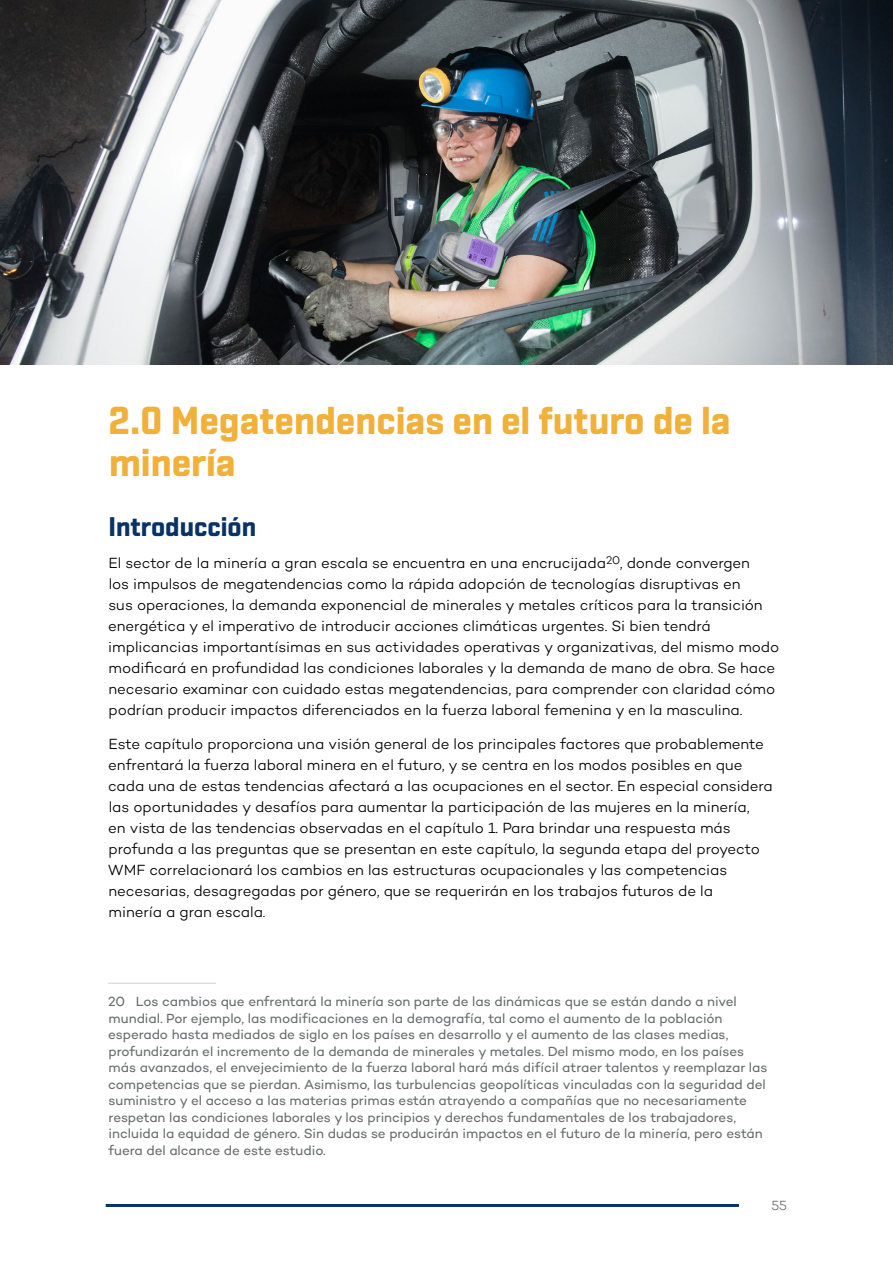
<style>
.page{position:relative;width:893px;height:1263px;background:#fff}
.page>*{position:absolute;margin:0;border:0;box-sizing:border-box;transform-origin:0 0}
.H1_-_chapter_start{font:700 39px/42px "Shentox";color:#f1b039}
.t1{font:700 27px "Shentox";color:#093266}
.t2{font:300 15px/21px "Campton";letter-spacing:-.005em;color:#000}
.Footnotes{font:13.5px/16.5px "Campton";letter-spacing:-.005em;color:#696c6d}
.t3{font:300 13.5px "Campton";color:#696c6d}
</style>
<div class="page">
<hr style="left:106px;top:1204px;width:633px;height:3px;background:#093266">
<hr style="left:108px;top:983px;width:108px;height:1px;background:#cfd1d0">
<img style="left:0;top:0;width:893px;height:365px">
<p class="H1_-_chapter_start" style="left:108px;top:400px;width:624px">2.0 Megatendencias en el futuro de la minería</p>
<h2 class="t1" style="left:108px;top:511px;width:149px">Introducción</h2>
<p class="t2" style="left:108px;top:552px;width:673px">El sector de la minería a gran escala se encuentra en una encrucijada<sup>20</sup>, donde convergen<br>los impulsos de megatendencias como la rápida adopción de tecnologías disruptivas en<br>sus operaciones, la demanda exponencial de minerales y metales críticos para la transición energética y el imperativo de introducir acciones climáticas urgentes. Si bien tendrá implicancias importantísimas en sus actividades operativas y organizativas, del mismo modo modificará en profundidad las condiciones laborales y la demanda de mano de obra. Se hace necesario examinar con cuidado estas megatendencias, para comprender con claridad cómo podrían producir impactos diferenciados en la fuerza laboral femenina y en la masculina.</p>
<p class="t2" style="left:108px;top:733px;width:667px">Este capítulo proporciona una visión general de los principales factores que probablemente enfrentará la fuerza laboral minera en el futuro, y se centra en los modos posibles en que cada una de estas tendencias afectará a las ocupaciones en el sector. En especial considera las oportunidades y desafíos para aumentar la participación de las mujeres en la minería,<br>en vista de las tendencias observadas en el capítulo 1. Para brindar una respuesta más profunda a las preguntas que se presentan en este capítulo, la segunda etapa del proyecto WMF correlacionará los cambios en las estructuras ocupacionales y las competencias necesarias, desagregadas por género, que se requerirán en los trabajos futuros de la<br>minería a gran escala.</p>
<p class="Footnotes" style="left:108px;top:993px;width:661px">20 Los cambios que enfrentará la minería son parte de las dinámicas que se están dando a nivel mundial. Por ejemplo, las modificaciones en la demografía, tal como el aumento de la población esperado hasta mediados de siglo en los países en desarrollo y el aumento de las clases medias, profundizarán el incremento de la demanda de minerales y metales. Del mismo modo, en los países más avanzados, el envejecimiento de la fuerza laboral hará más difícil atraer talentos y reemplazar las competencias que se pierdan. Asimismo, las turbulencias geopolíticas vinculadas con la seguridad del suministro y el acceso a las materias primas están atrayendo a compañías que no necesariamente respetan las condiciones laborales y los principios y derechos fundamentales de los trabajadores, incluida la equidad de género. Sin dudas se producirán impactos en el futuro de la minería, pero están fuera del alcance de este estudio.</p>
<p class="t3" style="left:772px;top:1197px;width:17px">55</p>
</div>
